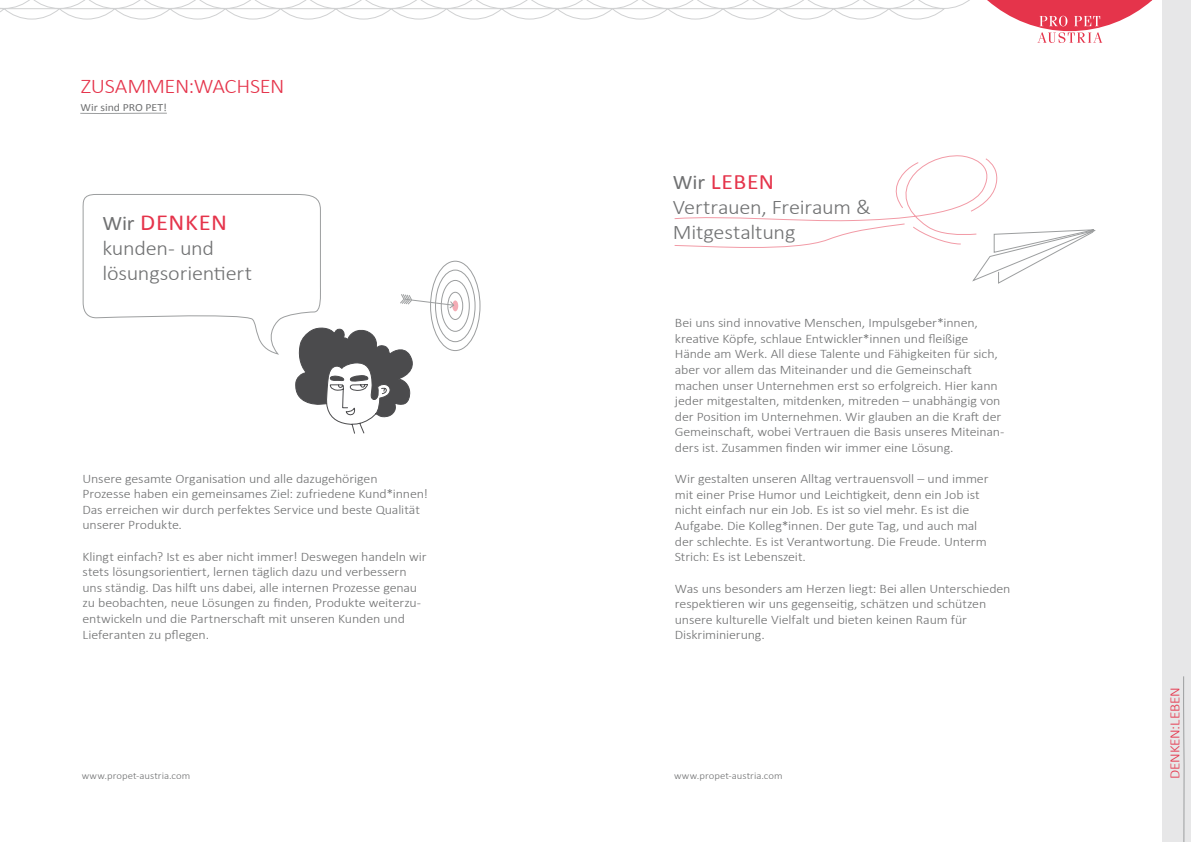
<style>
.page{position:relative;width:1191px;height:842px;background:#fff}
.page>*{position:absolute;margin:0;border:0;box-sizing:border-box;transform-origin:0 0}
.t1{font:23px "Calibri";letter-spacing:.025em;color:#e5344b;scale:1.07 1}
.t2{font:22px "Calibri";letter-spacing:.02em;color:#e5344b;scale:1.07 1}
.t3{font:300 20.9px "Calibri";letter-spacing:-.015em;color:#e5344b;scale:1.07 1}
.t4{font:300 20.7px/24.9px "Calibri";letter-spacing:-.01em;color:#707172;scale:1.07 1}
.t5{font:300 14.1px "Calibri";letter-spacing:-.015em;color:#e5344b;scale:1.07 1}
.t6{font:300 13px/15.6px "Calibri";letter-spacing:-.01em;color:#707172;scale:1.07 1}
.t7{font:11px "Calibri";letter-spacing:-.005em;color:#707172;scale:1.07 1}
.t8{font:300 10px "Calibri";letter-spacing:.005em;color:#707172;scale:1.07 1}
.s1{font-size:20.7px;color:#707172}
</style>
<div class="page">
<svg style="left:80px;top:113px;width:87px;height:1px"></svg>
<div style="left:435px;top:270px;width:40px;height:72px;border:1px solid #9c9e9f;border-radius:50%"></div>
<div style="left:441px;top:280px;width:28px;height:52px;border:1px solid #9c9e9f;border-radius:50%"></div>
<div style="left:447px;top:292px;width:16px;height:28px;border:1px solid #9c9e9f;border-radius:50%"></div>
<div style="left:452px;top:300px;width:6px;height:11px;background:#f4acb5;border-radius:50%"></div>
<svg style="left:82px;top:194px;width:372px;height:240px"></svg>
<svg style="left:674px;top:155px;width:422px;height:129px"></svg>
<div style="left:1162px;top:0;width:29px;height:842px;background:#e7e7e8"></div>
<svg style="left:0;top:0;width:1153px;height:43px"></svg>
<svg style="left:1183px;top:676px;width:1px;height:166px"></svg>
<h3 class="t3" style="left:81px;top:73px;width:192px">ZUSAMMEN:WACHSEN</h3>
<p class="t7" style="left:80px;top:100px;width:82px">Wir sind PRO PET!</p>
<h1 class="t1" style="left:102px;top:208px;width:118px"><span class="s1">Wir</span> DENKEN</h1>
<h3 class="t4" style="left:102px;top:235px;width:141px">kunden- und lösungsorientiert</h3>
<p class="t6" style="left:83px;top:470px;width:324px">Unsere gesamte Organisation und alle dazugehörigen Prozesse haben ein gemeinsames Ziel: zufriedene Kund*innen!<br>Das erreichen wir durch perfektes Service und beste Qualität unserer Produkte.</p>
<p class="t6" style="left:83px;top:548px;width:323px">Klingt einfach? Ist es aber nicht immer! Deswegen handeln wir stets lösungsorientiert, lernen täglich dazu und verbessern uns ständig. Das hilft uns dabei, alle internen Prozesse genau zu beobachten, neue Lösungen zu finden, Produkte weiterzu&shy;entwickeln und die Partnerschaft mit unseren Kunden und Lieferanten zu pflegen.</p>
<h2 class="t2" style="left:673px;top:168px;width:96px"><span class="s1">Wir</span> LEBEN</h2>
<h3 class="t4" style="left:673px;top:194px;width:187px">Vertrauen, Freiraum &amp;<br>Mitgestaltung</h3>
<p class="t6" style="left:675px;top:315px;width:309px">Bei uns sind innovative Menschen, Impulsgeber*innen, kreative Köpfe, schlaue Entwickler*innen und fleißige Hände am Werk. All diese Talente und Fähigkeiten für sich, aber vor allem das Miteinander und die Gemeinschaft machen unser Unternehmen erst so erfolgreich. Hier kann jeder mitgestalten, mitdenken, mitreden – unabhängig von der Position im Unternehmen. Wir glauben an die Kraft der Gemeinschaft, wobei Vertrauen die Basis unseres Miteinan&shy;ders ist. Zusammen finden wir immer eine Lösung.</p>
<p class="t6" style="left:675px;top:471px;width:295px">Wir gestalten unseren Alltag vertrauensvoll – und immer mit einer Prise Humor und Leichtigkeit, denn ein Job ist nicht einfach nur ein Job. Es ist so viel mehr. Es ist die Aufgabe. Die Kolleg*innen. Der gute Tag, und auch mal der schlechte. Es ist Verantwortung. Die Freude. Unterm Strich: Es ist Lebenszeit.</p>
<p class="t6" style="left:675px;top:580px;width:315px">Was uns besonders am Herzen liegt: Bei allen Unterschieden respektieren wir uns gegenseitig, schätzen und schützen unsere kulturelle Vielfalt und bieten keinen Raum für Diskriminierung.</p>
<p class="t8" style="left:82px;top:769px;width:103px">www.propet-austria.com</p>
<p class="t8" style="left:674px;top:769px;width:103px">www.propet-austria.com</p>
<p class="t5" style="left:1166px;top:779px;width:87px;rotate:-90deg">DENKEN:LEBEN</p>
</div>
